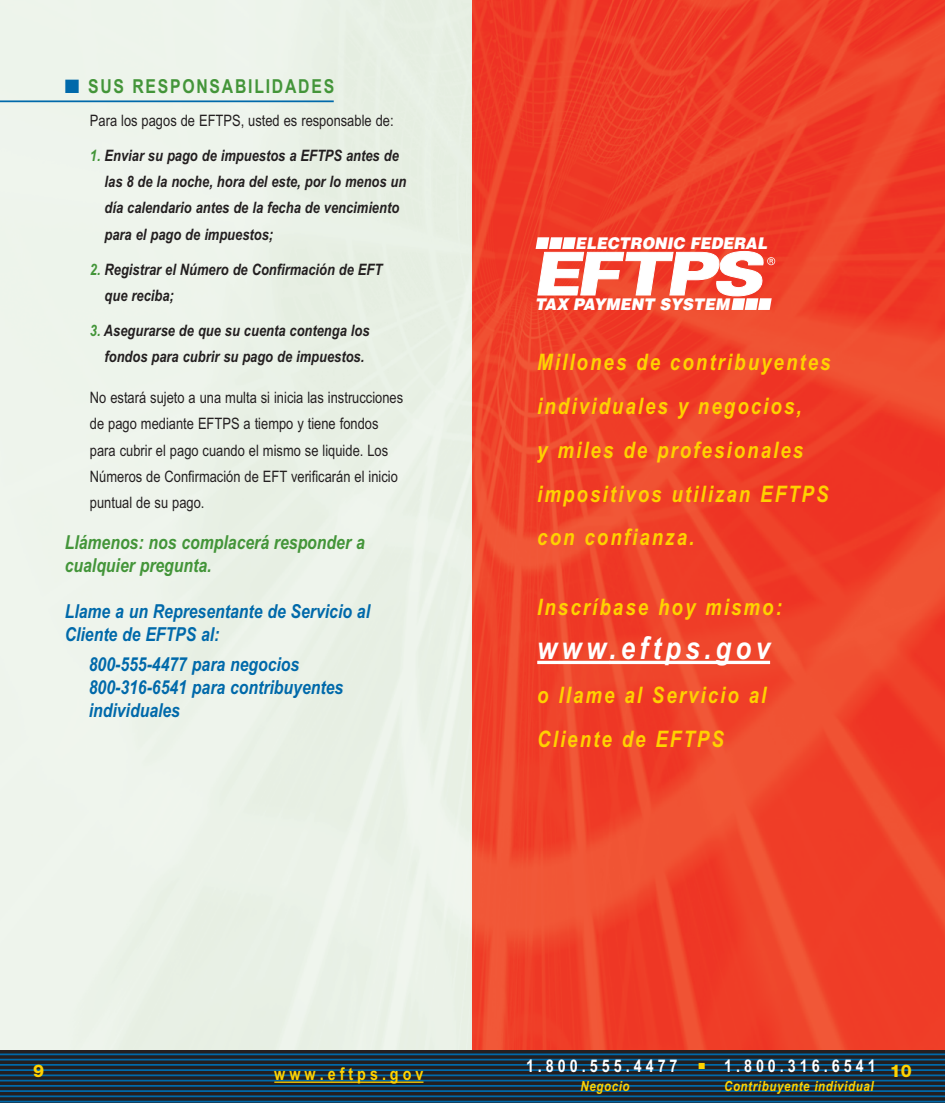
<style>
.page{position:relative;width:945px;height:1103px;background:#fff}
.page>*{position:absolute;margin:0;border:0;box-sizing:border-box;transform-origin:0 0}
.t1{font:italic 700 31.5px "Arial Narrow";letter-spacing:.135em;color:#fff}
.t2{font:italic 700 22.75px/43.8px "Arial Narrow";letter-spacing:.09em;color:#ffd200}
.t3{font:italic 700 19.25px/23.1px "Arial Narrow";color:#0069aa}
.t4{font:italic 700 19.25px/23.1px "Arial Narrow";color:#439539}
.t5{font:700 19.25px "Arial Narrow";letter-spacing:.09em;color:#439539}
.t6{font:700 17.5px "Arial Narrow";letter-spacing:.23em;color:#fff}
.t7{font:700 17.5px "Arial Narrow";letter-spacing:.23em;color:#ffd200}
.t8{font:800 17.5px "Helvetica Neue";color:#ffd200}
.t9{font:italic 900 16.1px "Helvetica";color:#fff;scale:.94 1}
.t10{font:italic 700 15.75px/26.2px "Arial Narrow";color:#231f20}
.t11{font:15.75px/26.2px "Arial Narrow";color:#231f20}
.t12{font:italic 700 14px "Arial Narrow";letter-spacing:.045em;color:#ffd200}
.s1{color:#0069aa}
.s2{color:#439539}
</style>
<div class="page">
<img style="left:472px;top:0;width:473px;height:1050px">
<svg style="left:537px;top:660px;width:72px;height:4px"></svg>
<svg style="left:609px;top:660px;width:161px;height:4px"></svg>
<hr style="left:0;top:100px;width:334px;height:2px;background:#0069aa">
<svg style="left:0;top:1050px;width:945px;height:50px;fill:#231f20"></svg>
<hr style="left:0;top:1053px;width:945px;height:2px;background:#0069aa">
<hr style="left:0;top:1058px;width:945px;height:2px;background:#0069aa">
<hr style="left:0;top:1064px;width:945px;height:1px;background:#0069aa">
<hr style="left:0;top:1069px;width:945px;height:2px;background:#0069aa">
<hr style="left:0;top:1074px;width:945px;height:2px;background:#0069aa">
<hr style="left:0;top:1079px;width:945px;height:2px;background:#0069aa">
<hr style="left:0;top:1084px;width:945px;height:2px;background:#0069aa">
<hr style="left:0;top:1090px;width:945px;height:1px;background:#0069aa">
<hr style="left:0;top:1095px;width:945px;height:2px;background:#0069aa">
<hr style="left:0;top:1100px;width:945px;height:2px;background:#0069aa">
<svg style="left:536px;top:237px;width:239px;height:73px"></svg>
<hr style="left:274px;top:1081px;width:150px;height:1px;background:#ffd200">
<p class="t5" style="left:65px;top:79px;width:271px"><span class="s1">■</span> SUS RESPONSABILIDADES</p>
<p class="t11" style="left:90px;top:109px;width:305px">Para los pagos de EFTPS, usted es responsable de:</p>
<p class="t10" style="left:105px;top:144px;width:303px;text-indent:-15px"><span class="s2">1.</span> Enviar su pago de impuestos a EFTPS antes de las 8 de la noche, hora del este, por lo menos un día calendario antes de la fecha de vencimiento para el pago de impuestos;</p>
<p class="t10" style="left:105px;top:257px;width:279px;text-indent:-15px"><span class="s2">2.</span> Registrar el Número de Confirmación de EFT que reciba;</p>
<p class="t10" style="left:90px;top:319px;width:281px;text-align:center"><span class="s2">3.</span> Asegurarse de que su cuenta contenga los fondos para cubrir su pago de impuestos.</p>
<p class="t11" style="left:90px;top:386px;width:315px">No estará sujeto a una multa si inicia las instrucciones de pago mediante EFTPS a tiempo y tiene fondos para cubrir el pago cuando el mismo se liquide. Los Números de Confirmación de EFT verificarán el inicio puntual de su pago.</p>
<p class="t4" style="left:65px;top:532px;width:302px">Llámenos: nos complacerá responder a cualquier pregunta.</p>
<p class="t3" style="left:65px;top:601px;width:307px">Llame a un Representante de Servicio al<br>Cliente de EFTPS al:</p>
<p class="t3" style="left:89px;top:654px;width:256px">800-555-4477 para negocios<br>800-316-6541 para contribuyentes individuales</p>
<p class="t9" style="left:575px;top:237px;width:208px">ELECTRONIC FEDERAL</p>
<p class="t9" style="left:535px;top:298px;width:211px">TAX PAYMENT SYSTEM</p>
<h2 class="t2" style="left:537px;top:342px;width:295px">Millones de contribuyentes individuales y negocios,<br>y miles de profesionales impositivos utilizan EFTPS con confianza.</h2>
<h2 class="t2" style="left:537px;top:587px;width:246px">Inscríbase hoy mismo:</h2>
<h1 class="t1" style="left:537px;top:636px;width:234px">www.eftps.gov</h1>
<h2 class="t2" style="left:537px;top:675px;width:231px">o llame al Servicio al<br>Cliente de EFTPS</h2>
<p class="t6" style="left:526px;top:1059px;width:351px">1.800.555.4477 <sup>■</sup> 1.800.316.6541</p>
<p class="t8" style="left:33px;top:1064px;width:13px">9</p>
<p class="t8" style="left:890px;top:1064px;width:24px">10</p>
<p class="t7" style="left:274px;top:1067px;width:151px">www.eftps.gov</p>
<p class="t12" style="left:581px;top:1081px;width:51px">Negocio</p>
<p class="t12" style="left:724px;top:1081px;width:151px">Contribuyente individual</p>
</div>
